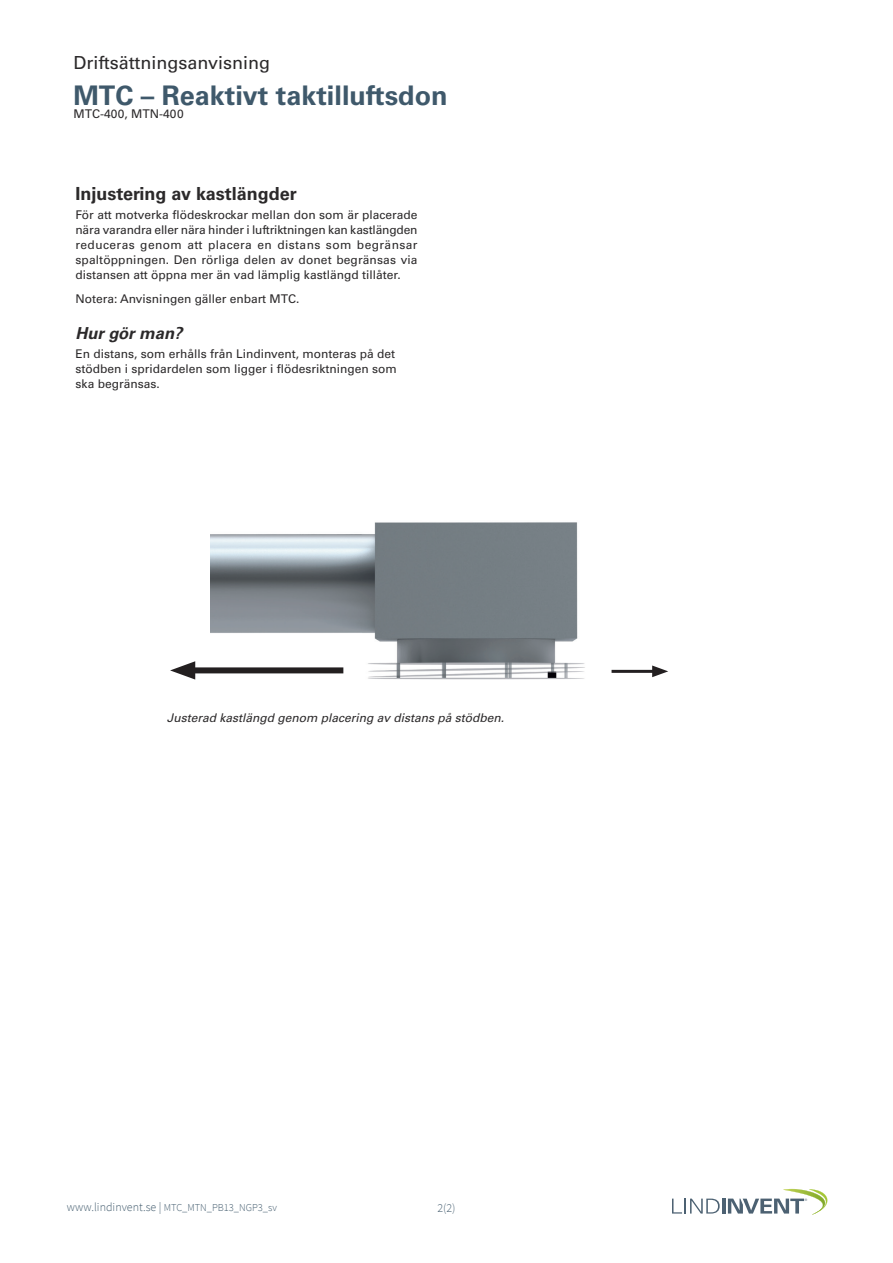
<style>
.page{position:relative;width:893px;height:1263px;background:#fff}
.page>*{position:absolute;margin:0;border:0;box-sizing:border-box;transform-origin:0 0}
.t1{font:700 27px "Univers LT Std";color:#3f596b}
.rubrik_1{font:700 18px "Univers LT Std";color:#2b292a}
.t2{font:18px "Univers LT Std";color:#2b292a}
.rubrik_2{font:italic 700 16.5px "Univers LT Std";color:#2b292a}
.brodtext_Paul_Erdman{font:12px/15px "Univers LT Std";color:#2b292a;text-align:justify}
.brodtext{font:12px/15px "Univers LT Std";color:#2b292a}
.bildtext{font:italic 12px "Univers LT Std";color:#2b292a}
.t3{font:300 12px "Source Sans Pro";color:#445d6f}
.t4{font:300 10.5px "Source Sans Pro";color:#445d6f}
.t5{font:300 6.15px "Source Sans Pro";color:#4d6172}
.s1{font-size:12px}
</style>
<div class="page">
<svg style="left:672px;top:1198px;width:48px;height:15px"></svg>
<hr style="left:722px;top:1198px;width:3px;height:15px;background:#4c6172">
<svg style="left:728px;top:1189px;width:100px;height:26px"></svg>
<img style="left:210px;top:522px;width:375px;height:158px">
<div style="left:185px;top:667px;width:158px;height:6px;background:#231f20"></div>
<svg style="left:170px;top:661px;width:25px;height:18px"></svg>
<hr style="left:612px;top:670px;width:46px;height:3px;background:#231f20">
<svg style="left:652px;top:665px;width:16px;height:12px"></svg>
<h2 class="t2" style="left:73px;top:52px;width:198px">Driftsättningsanvisning</h2>
<p class="brodtext_Paul_Erdman" style="left:73px;top:107px;width:112px">MTC-400, MTN-400</p>
<h1 class="t1" style="left:73px;top:79px;width:376px">MTC – Reaktivt taktilluftsdon</h1>
<p class="rubrik_1" style="left:75px;top:183px;width:223px">Injustering av kastlängder</p>
<p class="brodtext_Paul_Erdman" style="left:75px;top:208px;width:344px">För att motverka flödeskrockar mellan don som är placerade nära varandra eller nära hinder i luftriktningen kan kastlängden reduceras genom att placera en distans som begränsar spaltöppningen. Den rörliga delen av donet begränsas via distansen att öppna mer än vad lämplig kastlängd tillåter.</p>
<p class="brodtext" style="left:75px;top:291px;width:226px">Notera: Anvisningen gäller enbart MTC.</p>
<p class="rubrik_2" style="left:75px;top:323px;width:108px">Hur gör man?</p>
<p class="brodtext" style="left:75px;top:346px;width:323px">En distans, som erhålls från Lindinvent, monteras på det stödben i spridardelen som ligger i flödesriktningen som ska begränsas.</p>
<p class="bildtext" style="left:167px;top:710px;width:339px">Justerad kastlängd genom placering av distans på stödben.</p>
<p class="t4" style="left:67px;top:1201px;width:211px"><span class="s1">www.lindinvent.se |</span> MTC_MTN_PB13_NGP3_sv</p>
<p class="t3" style="left:437px;top:1200px;width:20px">2(2)</p>
<p class="t5" style="left:805px;top:1197px;width:4px">®</p>
</div>
